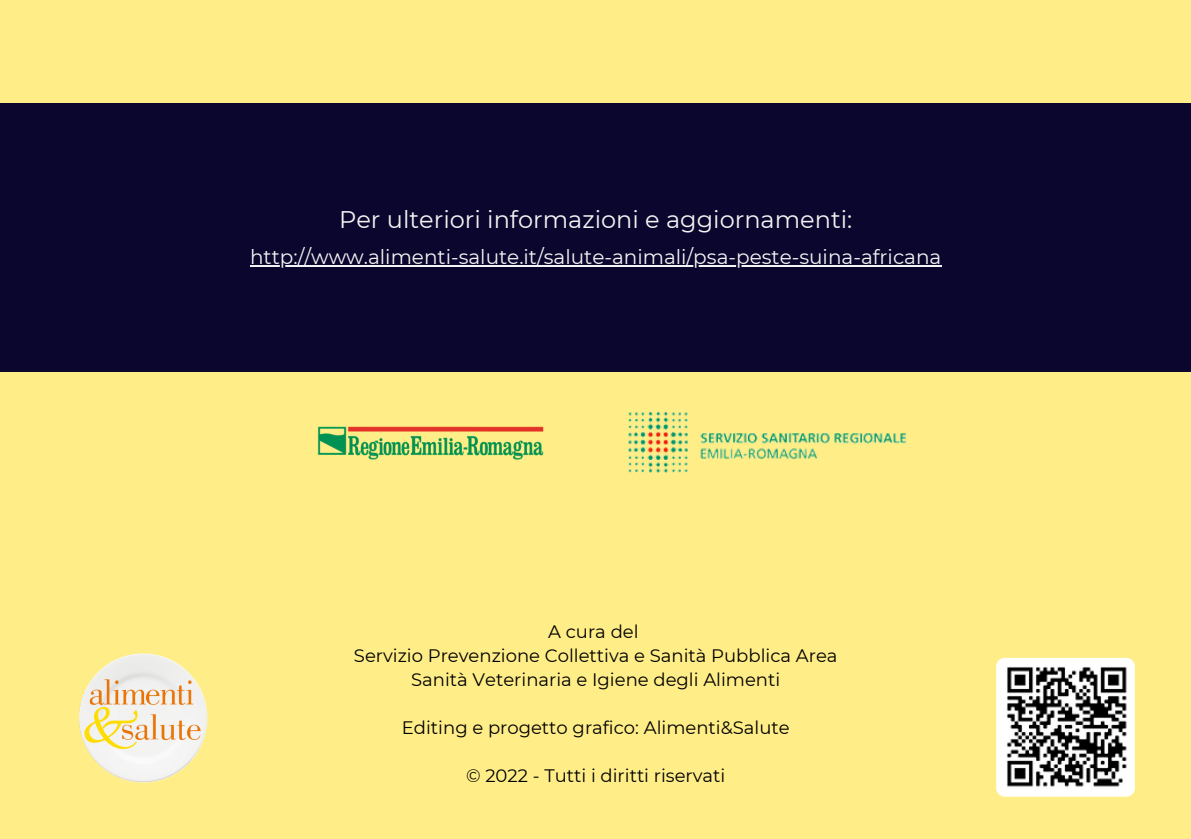
<style>
.page{position:relative;width:1191px;height:839px;background:#fff}
.page>*{position:absolute;margin:0;border:0;box-sizing:border-box;transform-origin:0 0}
.t1{font:24px "Montserrat";color:#f4f3f3}
.t2{font:20px "Montserrat";color:#f4f3f3}
.t3{font:18px/24px "Montserrat";color:#000;text-align:center}
</style>
<div class="page">
<div style="left:0;top:0;width:1191px;height:838px;background:#ffee87"></div>
<img style="left:79px;top:653px;width:129px;height:130px">
<div style="left:0;top:103px;width:1191px;height:268px;background:#0b062e"></div>
<img style="left:996px;top:657px;width:139px;height:139px;border-radius:9px">
<hr style="left:250px;top:265px;width:691px;height:2px;background:#f4f3f3">
<img style="left:317px;top:426px;width:227px;height:34px">
<img style="left:629px;top:412px;width:277px;height:61px">
<h1 class="t1" style="left:339px;top:205px;width:515px">Per ulteriori informazioni e aggiornamenti:</h1>
<p class="t2" style="left:250px;top:244px;width:693px">http://www.alimenti-salute.it/salute-animali/psa-peste-suina-africana</p>
<p class="t3" style="left:354px;top:619px;width:485px">A cura del<br>Servizio Prevenzione Collettiva e Sanità Pubblica Area<br>Sanità Veterinaria e Igiene degli Alimenti</p>
<p class="t3" style="left:402px;top:715px;width:389px">Editing e progetto grafico: Alimenti&amp;Salute</p>
<p class="t3" style="left:466px;top:763px;width:261px">© 2022 - Tutti i diritti riservati</p>
</div>
